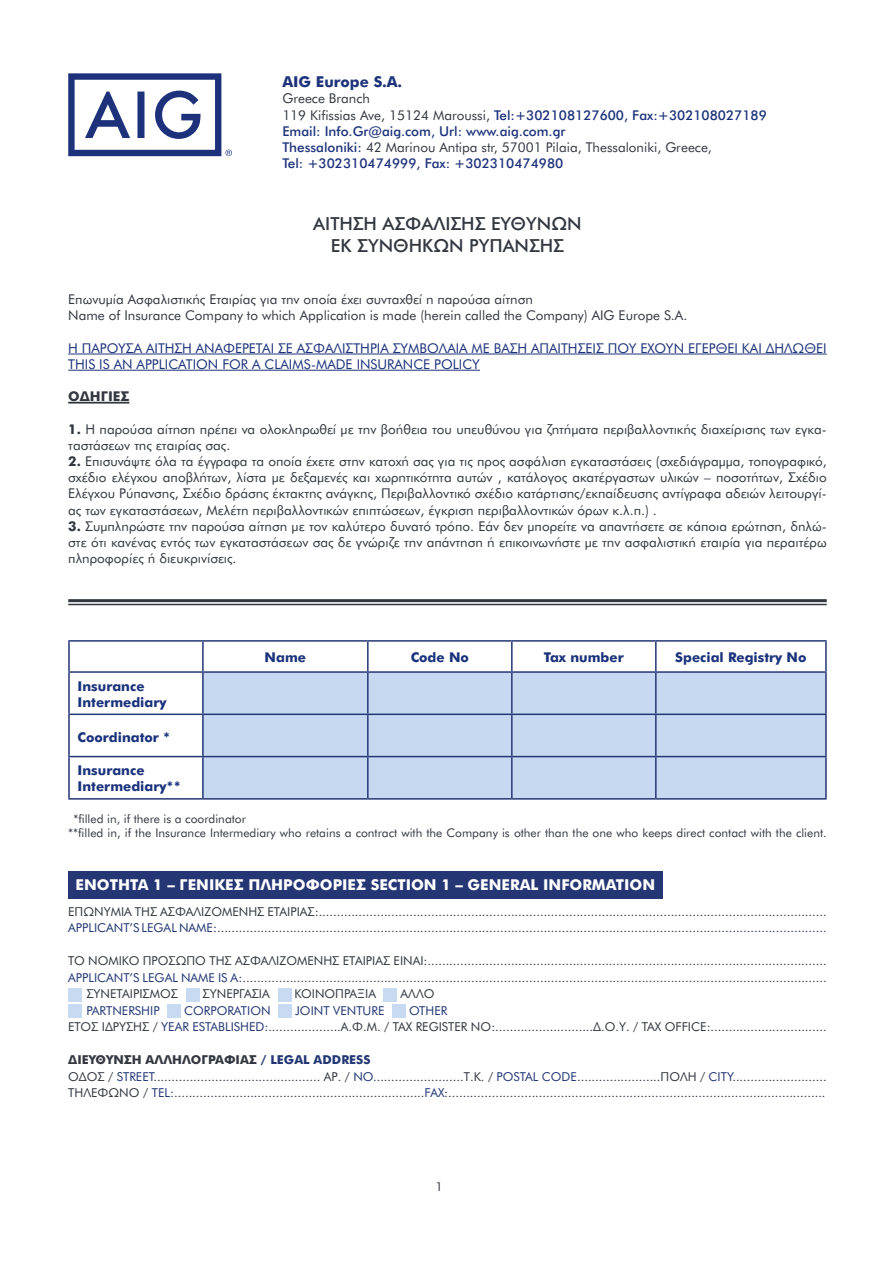
<style>
.page{position:relative;width:893px;height:1263px;background:#fff}
.page>*{position:absolute;margin:0;border:0;box-sizing:border-box;transform-origin:0 0}
.t1{font:500 18px/21.6px "AIG Futura GR";color:#323740;text-align:center}
.t2{font:700 15px "AIG Futura GR";color:#fff}
.t3{font:700 15px "AIG Futura GR";color:#1d327b}
.t4{font:13.5px/16.2px "AIG Futura GR";color:#323740;text-align:justify}
.t5{font:500 13.5px/16.2px "AIG Futura GR";color:#1d327b}
.t6{font:13.5px/16.2px "AIG Futura GR";color:#333741}
.t7{font:13.5px/16.2px "AIG Futura GR";color:#1d327b}
.t8{font:700 13.5px/16.2px "AIG Futura GR";color:#1a327b}
.t9{font:700 13.5px "AIG Futura GR";color:#323740}
.t10{font:12.3px/16.5px "AIG Futura GR";color:#323740}
.t11{font:12.3px "AIG Futura GR";color:#233774}
.t12{font:12.3px "AIG Futura GR";color:#333741}
.t13{font:12px/14.4px "AIG Futura GR";color:#333741}
.s1{font-weight:400;color:#333741}
.s2{font-weight:700}
.s3{color:#233774}
.s4{font-weight:700;color:#233774}
</style>
<div class="page">
<svg style="left:68px;top:73px;width:164px;height:83px"></svg>
<div style="left:68px;top:871px;width:594px;height:27px;background:#253674"></div>
<div style="left:204px;top:673px;width:621px;height:125px;background:#c6d9f0"></div>
<hr style="left:68px;top:640px;width:135px;height:2px;background:#253674">
<hr style="left:68px;top:642px;width:2px;height:29px;background:#253674">
<hr style="left:68px;top:671px;width:135px;height:2px;background:#253674">
<hr style="left:68px;top:673px;width:2px;height:40px;background:#253674">
<hr style="left:68px;top:713px;width:135px;height:2px;background:#253674">
<hr style="left:68px;top:715px;width:2px;height:41px;background:#253674">
<hr style="left:68px;top:756px;width:135px;height:1px;background:#253674">
<hr style="left:68px;top:757px;width:2px;height:41px;background:#253674">
<hr style="left:68px;top:798px;width:135px;height:2px;background:#253674">
<hr style="left:203px;top:640px;width:165px;height:2px;background:#253674">
<hr style="left:202px;top:642px;width:2px;height:29px;background:#253674">
<hr style="left:203px;top:671px;width:165px;height:2px;background:#253674">
<hr style="left:202px;top:673px;width:2px;height:40px;background:#253674">
<hr style="left:203px;top:713px;width:165px;height:2px;background:#253674">
<hr style="left:202px;top:715px;width:2px;height:41px;background:#253674">
<hr style="left:203px;top:756px;width:165px;height:1px;background:#253674">
<hr style="left:202px;top:757px;width:2px;height:41px;background:#253674">
<hr style="left:203px;top:798px;width:165px;height:2px;background:#253674">
<hr style="left:368px;top:640px;width:144px;height:2px;background:#253674">
<hr style="left:367px;top:642px;width:2px;height:29px;background:#253674">
<hr style="left:368px;top:671px;width:144px;height:2px;background:#253674">
<hr style="left:367px;top:673px;width:2px;height:40px;background:#253674">
<hr style="left:368px;top:713px;width:144px;height:2px;background:#253674">
<hr style="left:367px;top:715px;width:2px;height:41px;background:#253674">
<hr style="left:368px;top:756px;width:144px;height:1px;background:#253674">
<hr style="left:367px;top:757px;width:2px;height:41px;background:#253674">
<hr style="left:368px;top:798px;width:144px;height:2px;background:#253674">
<hr style="left:512px;top:640px;width:144px;height:2px;background:#253674">
<hr style="left:511px;top:642px;width:2px;height:29px;background:#253674">
<hr style="left:512px;top:671px;width:144px;height:2px;background:#253674">
<hr style="left:511px;top:673px;width:2px;height:40px;background:#253674">
<hr style="left:512px;top:713px;width:144px;height:2px;background:#253674">
<hr style="left:511px;top:715px;width:2px;height:41px;background:#253674">
<hr style="left:512px;top:756px;width:144px;height:1px;background:#253674">
<hr style="left:511px;top:757px;width:2px;height:41px;background:#253674">
<hr style="left:512px;top:798px;width:144px;height:2px;background:#253674">
<hr style="left:656px;top:640px;width:171px;height:2px;background:#253674">
<hr style="left:655px;top:642px;width:2px;height:29px;background:#253674">
<hr style="left:825px;top:642px;width:2px;height:29px;background:#253674">
<hr style="left:656px;top:671px;width:171px;height:2px;background:#253674">
<hr style="left:655px;top:673px;width:2px;height:40px;background:#253674">
<hr style="left:825px;top:673px;width:2px;height:40px;background:#253674">
<hr style="left:656px;top:713px;width:171px;height:2px;background:#253674">
<hr style="left:655px;top:715px;width:2px;height:41px;background:#253674">
<hr style="left:825px;top:715px;width:2px;height:41px;background:#253674">
<hr style="left:656px;top:756px;width:171px;height:1px;background:#253674">
<hr style="left:655px;top:757px;width:2px;height:41px;background:#253674">
<hr style="left:825px;top:757px;width:2px;height:41px;background:#253674">
<hr style="left:656px;top:798px;width:171px;height:2px;background:#253674">
<hr style="left:68px;top:354px;width:759px;height:1px;background:#1d327b">
<hr style="left:68px;top:370px;width:412px;height:1px;background:#1d327b">
<hr style="left:68px;top:402px;width:61px;height:2px;background:#323740">
<hr style="left:68px;top:599px;width:759px;height:3px;background:#323740">
<hr style="left:68px;top:604px;width:759px;height:1px;background:#323740">
<div style="left:68px;top:988px;width:14px;height:13px;background:#c8daf2"></div>
<div style="left:68px;top:1004px;width:14px;height:14px;background:#c8daf2"></div>
<div style="left:168px;top:1004px;width:13px;height:14px;background:#c8daf2"></div>
<div style="left:278px;top:1004px;width:14px;height:14px;background:#c8daf2"></div>
<div style="left:392px;top:1004px;width:14px;height:14px;background:#c8daf2"></div>
<div style="left:186px;top:988px;width:13px;height:13px;background:#c8daf2"></div>
<div style="left:278px;top:988px;width:14px;height:13px;background:#c8daf2"></div>
<div style="left:383px;top:988px;width:14px;height:13px;background:#c8daf2"></div>
<p class="t3" style="left:282px;top:73px;width:121px">AIG Europe S.A.</p>
<p class="t5" style="left:282px;top:90px;width:486px"><span class="s1">Greece Branch<br>119 Kifissias Ave, 15124 Maroussi,</span> Tel:+302108127600, Fax:+302108027189<br>Email: Info.Gr@aig.com, Url: www.aig.com.gr<br>Thessaloniki: <span class="s1">42 Marinou Antipa str, 57001 Pilaia, Thessaloniki, Greece,<br></span>Tel: +302310474999, Fax: +302310474980</p>
<h1 class="t1" style="left:313px;top:213px;width:270px">ΑΙΤΗΣΗ ΑΣΦΑΛΙΣΗΣ ΕΥΘΥΝΩΝ<br>ΕΚ ΣΥΝΘΗΚΩΝ ΡΥΠΑΝΣΗΣ</h1>
<p class="t6" style="left:68px;top:291px;width:621px">Επωνυμία Ασφαλιστικής Εταιρίας για την οποία έχει συνταχθεί η παρούσα αίτηση<br>Name of Insurance Company to which Application is made (herein called the Company) AIG Europe S.A.</p>
<p class="t7" style="left:68px;top:339px;width:758px">Η ΠΑΡΟΥΣΑ ΑΙΤΗΣΗ ΑΝΑΦΕΡΕΤΑΙ ΣΕ ΑΣΦΑΛΙΣΤΗΡΙΑ ΣΥΜΒΟΛΑΙΑ ΜΕ ΒΑΣΗ ΑΠΑΙΤΗΣΕΙΣ ΠΟΥ ΕΧΟΥΝ ΕΓΕΡΘΕΙ ΚΑΙ ΔΗΛΩΘΕΙ<br>THIS IS AN APPLICATION FOR A CLAIMS-MADE INSURANCE POLICY</p>
<p class="t9" style="left:68px;top:388px;width:63px">ΟΔΗΓΙΕΣ</p>
<p class="t4" style="left:68px;top:420px;width:760px"><span class="s2">1.</span> Η παρούσα αίτηση πρέπει να ολοκληρωθεί με την βοήθεια του υπευθύνου για ζητήματα περιβαλλοντικής διαχείρισης των εγκα&shy;ταστάσεων της εταιρίας σας.</p>
<p class="t4" style="left:68px;top:453px;width:760px"><span class="s2">2.</span> Επισυνάψτε όλα τα έγγραφα τα οποία έχετε στην κατοχή σας για τις προς ασφάλιση εγκαταστάσεις (σχεδιάγραμμα, τοπογραφικό, σχέδιο ελέγχου αποβλήτων, λίστα με δεξαμενές και χωρητικότητα αυτών , κατάλογος ακατέργαστων υλικών – ποσοτήτων, Σχέδιο Ελέγχου Ρύπανσης, Σχέδιο δράσης έκτακτης ανάγκης, Περιβαλλοντικό σχέδιο κατάρτισης/εκπαίδευσης αντίγραφα αδειών λειτουργί&shy;ας των εγκαταστάσεων, Μελέτη περιβαλλοντικών επιπτώσεων, έγκριση περιβαλλοντικών όρων κ.λ.π.) .</p>
<p class="t4" style="left:68px;top:518px;width:760px"><span class="s2">3.</span> Συμπληρώστε την παρούσα αίτηση με τον καλύτερο δυνατό τρόπο. Εάν δεν μπορείτε να απαντήσετε σε κάποια ερώτηση, δηλώ&shy;στε ότι κανένας εντός των εγκαταστάσεων σας δε γνώριζε την απάντηση ή επικοινωνήστε με την ασφαλιστική εταιρία για περαιτέρω πληροφορίες ή διευκρινίσεις.</p>
<p class="t8" style="left:78px;top:677px;width:91px">Insurance<br>Intermediary</p>
<p class="t8" style="left:78px;top:729px;width:94px">Coordinator *</p>
<p class="t8" style="left:78px;top:761px;width:105px">Insurance<br>Intermediary**</p>
<p class="t8" style="left:265px;top:648px;width:43px">Name</p>
<p class="t8" style="left:411px;top:648px;width:60px">Code No</p>
<p class="t8" style="left:544px;top:648px;width:81px">Tax number</p>
<p class="t8" style="left:675px;top:648px;width:133px">Special Registry No</p>
<p class="t13" style="left:68px;top:811px;width:760px;text-indent:5px">*filled in, if there is a coordinator<br>**filled in, if the Insurance Intermediary who retains a contract with the Company is other than the one who keeps direct contact with the client.</p>
<p class="t2" style="left:76px;top:875px;width:581px">ΕΝΟΤΗΤΑ 1 – ΓΕΝΙΚΕΣ ΠΛΗΡΟΦΟΡΙΕΣ SECTION 1 – GENERAL INFORMATION</p>
<p class="t10" style="left:68px;top:903px;width:760px">ΕΠΩΝΥΜΊΑ ΤΗΣ ΑΣΦΑΛΙΖΌΜΕΝΗΣ ΕΤΑΙΡΊΑΣ:............................................................................................................................................<br><span class="s3">APPLICANT’S LEGAL NAME:</span>............................................................................................................................................<span class="s3">............................</span></p>
<p class="t10" style="left:68px;top:953px;width:760px">ΤΟ ΝΟΜΙΚΌ ΠΡΌΣΩΠΟ ΤΗΣ ΑΣΦΑΛΙΖΌΜΕΝΗΣ ΕΤΑΙΡΊΑΣ ΕΊΝΑΙ:..............................................................................................................</p>
<p class="t10" style="left:68px;top:969px;width:760px"><span class="s3">APPLICANT’S LEGAL NAME IS A:</span>.................................................................................................................................................................</p>
<p class="t10" style="left:86px;top:986px;width:93px">ΣΥΝΕΤΑΙ ΡΙΣΜΌΣ</p>
<p class="t10" style="left:203px;top:986px;width:69px">ΣΥΝΕΡΓΑΣΊΑ</p>
<p class="t10" style="left:294px;top:986px;width:83px">ΚΟΙ ΝΟΠΡΑΞΊΑ</p>
<p class="t10" style="left:401px;top:986px;width:34px">ΆΛΛΟ</p>
<p class="t11" style="left:86px;top:1003px;width:75px">PARTNERSHIP</p>
<p class="t11" style="left:184px;top:1003px;width:88px">CORPORATION</p>
<p class="t11" style="left:295px;top:1003px;width:91px">JOINT VENTURE</p>
<p class="t10" style="left:68px;top:1002px;width:760px;text-indent:341px"><span class="s3">OTHER<br></span>ΈΤΟΣ ΊΔΡΥΣΗΣ / <span class="s3">YEAR ESTABLISHED:</span>....................Α.Φ.Μ. / TAX REGISTER NO:...........................Δ.Ο.Υ. / TAX OFFICE:................................</p>
<p class="t10" style="left:68px;top:1052px;width:760px"><span class="s2">ΔΙΕΎΘΥΝΣΗ ΑΛΛΗΛΟΓΡΑΦΊΑΣ</span> <span class="s4">/ LEGAL ADDRESS<br></span>ΟΔΌΣ / <span class="s3">STREET</span>.............................................. ΑΡ. / <span class="s3">NO.</span>........................Τ.Κ. / <span class="s3">POSTAL CODE</span>.......................ΠΌΛΗ / <span class="s3">CITY</span>..........................<br>ΤΗΛΈΦΩΝΟ / <span class="s3">TEL:</span>.....................................................................<span class="s3">FAX:</span>........................................................................................................</p>
<p class="t12" style="left:435px;top:1179px;width:9px">1</p>
</div>
